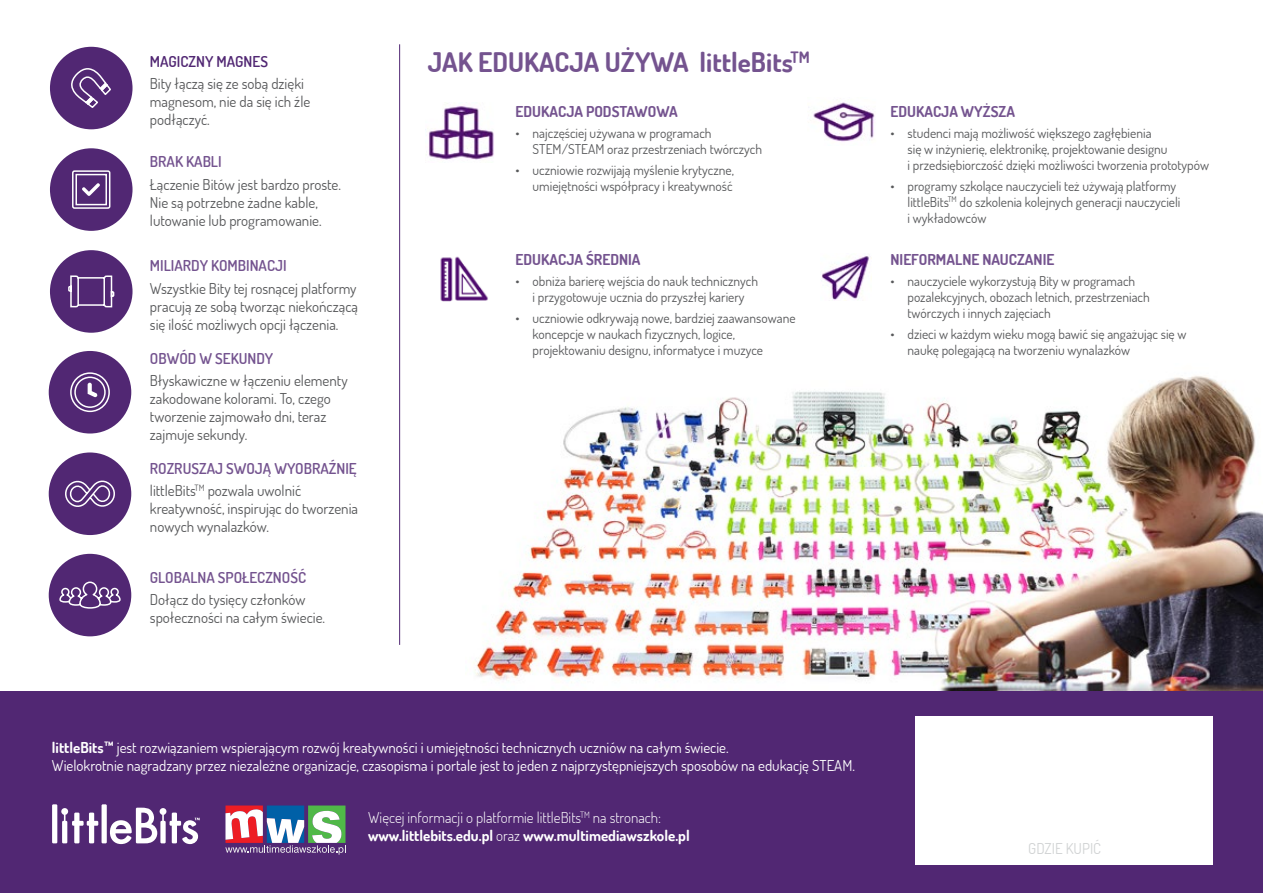
<style>
.page{position:relative;width:1263px;height:893px;background:#fff}
.page>*{position:absolute;margin:0;border:0;box-sizing:border-box;transform-origin:0 0}
.t1{font:700 27px "Dosis";color:#74538f}
.t2{font:15px/18px "Dosis";color:#58595b}
.t3{font:15px/18px "Dosis";color:#fff}
.t4{font:600 15px/22.4px "Dosis";color:#74538f}
.t5{font:300 15px/18px "Dosis";color:#fff}
.t6{font:700 15px "Dosis";color:#74538f}
.t7{font:600 15px "Dosis";color:#512773}
.t8{font:15px "Dosis";color:#d1d3d4}
.t9{font:13.5px/16.2px "Dosis";color:#58595b}
.s1{font-weight:400;color:#58595b}
.s2{font-weight:700}
</style>
<div class="page">
<img style="left:475px;top:376px;width:788px;height:315px">
<div style="left:0;top:691px;width:1263px;height:202px;background:#512773"></div>
<div style="left:49px;top:452px;width:82px;height:83px;background:#512773;border-radius:50%"></div>
<svg style="left:65px;top:480px;width:50px;height:27px"></svg>
<div style="left:50px;top:250px;width:83px;height:83px;background:#512773;border-radius:50%"></div>
<svg style="left:68px;top:275px;width:47px;height:33px"></svg>
<div style="left:50px;top:47px;width:83px;height:82px;background:#512773;border-radius:50%"></div>
<svg style="left:71px;top:68px;width:40px;height:40px"></svg>
<div style="left:49px;top:554px;width:82px;height:82px;background:#512773;border-radius:50%"></div>
<svg style="left:59px;top:581px;width:62px;height:28px"></svg>
<div style="left:50px;top:148px;width:83px;height:83px;background:#512773;border-radius:50%"></div>
<svg style="left:72px;top:170px;width:39px;height:39px"></svg>
<div style="left:49px;top:351px;width:82px;height:82px;background:#512773;border-radius:50%"></div>
<svg style="left:70px;top:372px;width:40px;height:41px"></svg>
<div style="left:915px;top:716px;width:298px;height:149px;background:#fff"></div>
<img style="left:428px;top:103px;width:66px;height:57px">
<img style="left:440px;top:256px;width:48px;height:46px">
<img style="left:813px;top:102px;width:62px;height:40px">
<img style="left:821px;top:256px;width:48px;height:44px">
<div style="left:52px;top:804px;width:5px;height:39px;background:#fff;border-radius:2px"></div>
<svg style="left:61px;top:808px;width:37px;height:35px"></svg>
<div style="left:102px;top:804px;width:5px;height:39px;background:#fff;border-radius:2px"></div>
<svg style="left:110px;top:808px;width:90px;height:36px"></svg>
<hr style="left:399px;top:44px;width:1px;height:601px;background:#512773">
<svg style="left:225px;top:805px;width:121px;height:50px"></svg>
<p class="t7" style="left:150px;top:52px;width:120px">MAGICZNY MAGNES</p>
<p class="t2" style="left:150px;top:74px;width:162px">Bity łączą się ze sobą dzięki magnesom, nie da się ich źle podłączyć.</p>
<p class="t4" style="left:150px;top:150px;width:73px">BRAK KABLI</p>
<p class="t2" style="left:150px;top:175px;width:193px">Łączenie Bitów jest bardzo proste.<br>Nie są potrzebne żadne kable, lutowanie lub programowanie.</p>
<p class="t4" style="left:150px;top:254px;width:138px">MILIARDY KOMBINACJI</p>
<p class="t2" style="left:150px;top:279px;width:210px;text-align:justify">Wszystkie Bity tej rosnącej platformy pracują ze sobą tworząc niekończącą się ilość możliwych opcji łączenia.</p>
<p class="t4" style="left:150px;top:347px;width:125px">OBWÓD W SEKUNDY</p>
<p class="t2" style="left:150px;top:371px;width:199px">Błyskawiczne w łączeniu elementy zakodowane kolorami. To, czego tworzenie zajmowało dni, teraz zajmuje sekundy.</p>
<p class="t4" style="left:150px;top:457px;width:208px">ROZRUSZAJ SWOJĄ WYOBRAŹNIĘ <span class="s1">littleBits</span><sup>TM</sup> <span class="s1">pozwala uwolnić</span></p>
<p class="t2" style="left:150px;top:499px;width:210px">kreatywność, inspirując do tworzenia nowych wynalazków.</p>
<p class="t4" style="left:150px;top:566px;width:158px">GLOBALNA SPOŁECZNOŚĆ</p>
<p class="t2" style="left:150px;top:590px;width:177px">Dołącz do tysięcy członków społeczności na całym świecie.</p>
<h1 class="t1" style="left:428px;top:45px;width:384px">JAK EDUKACJA UŻYWA littleBits<sup>TM</sup></h1>
<p class="t6" style="left:516px;top:102px;width:164px">EDUKACJA PODSTAWOWA</p>
<p class="t9" style="left:533px;top:125px;width:231px;text-indent:-17px">• najczęściej używana w programach<br>STEM/STEAM oraz przestrzeniach twórczych</p>
<p class="t9" style="left:516px;top:161px;width:220px;text-align:right">• uczniowie rozwijają myślenie krytyczne, umiejętności współpracy i kreatywność</p>
<p class="t6" style="left:516px;top:250px;width:126px">EDUKACJA ŚREDNIA</p>
<p class="t9" style="left:516px;top:272px;width:244px;text-align:center">• obniża barierę wejścia do nauk technicznych i przygotowuje ucznia do przyszłej kariery</p>
<p class="t9" style="left:533px;top:309px;width:264px;text-indent:-17px">• uczniowie odkrywają nowe, bardziej zaawansowane koncepcje w naukach fizycznych, logice, projektowaniu designu, informatyce i muzyce</p>
<p class="t6" style="left:890px;top:102px;width:126px">EDUKACJA WYŻSZA</p>
<p class="t9" style="left:907px;top:125px;width:303px;text-indent:-17px">• studenci mają możliwość większego zagłębienia<br>się w inżynierię, elektronikę, projektowanie designu<br>i przedsiębiorczość dzięki możliwości tworzenia prototypów</p>
<p class="t9" style="left:907px;top:177px;width:274px;text-indent:-17px">• programy szkolące nauczycieli też używają platformy littleBits<sup>TM</sup> do szkolenia kolejnych generacji nauczycieli i wykładowców</p>
<p class="t6" style="left:890px;top:250px;width:165px">NIEFORMALNE NAUCZANIE</p>
<p class="t9" style="left:907px;top:272px;width:244px;text-indent:-17px">• nauczyciele wykorzystują Bity w programach pozalekcyjnych, obozach letnich, przestrzeniach twórczych i innych zajęciach</p>
<p class="t9" style="left:907px;top:325px;width:280px;text-indent:-17px">• dzieci w każdym wieku mogą bawić się angażując się w naukę polegającą na tworzeniu wynalazków</p>
<p class="t3" style="left:52px;top:738px;width:804px"><span class="s2">littleBits™</span> jest rozwiązaniem wspierającym rozwój kreatywności i umiejętności technicznych uczniów na całym świecie.<br>Wielokrotnie nagradzany przez niezależne organizacje, czasopisma i portale jest to jeden z najprzystępniejszych sposobów na edukację STEAM.</p>
<p class="t5" style="left:368px;top:808px;width:323px">Więcej informacji o platformie littleBits<sup>TM</sup> na stronach: <span class="s2">www.littlebits.edu.pl</span> oraz <span class="s2">www.multimediawszkole.pl</span></p>
<p class="t8" style="left:1028px;top:839px;width:74px">GDZIE KUPIĆ</p>
</div>
